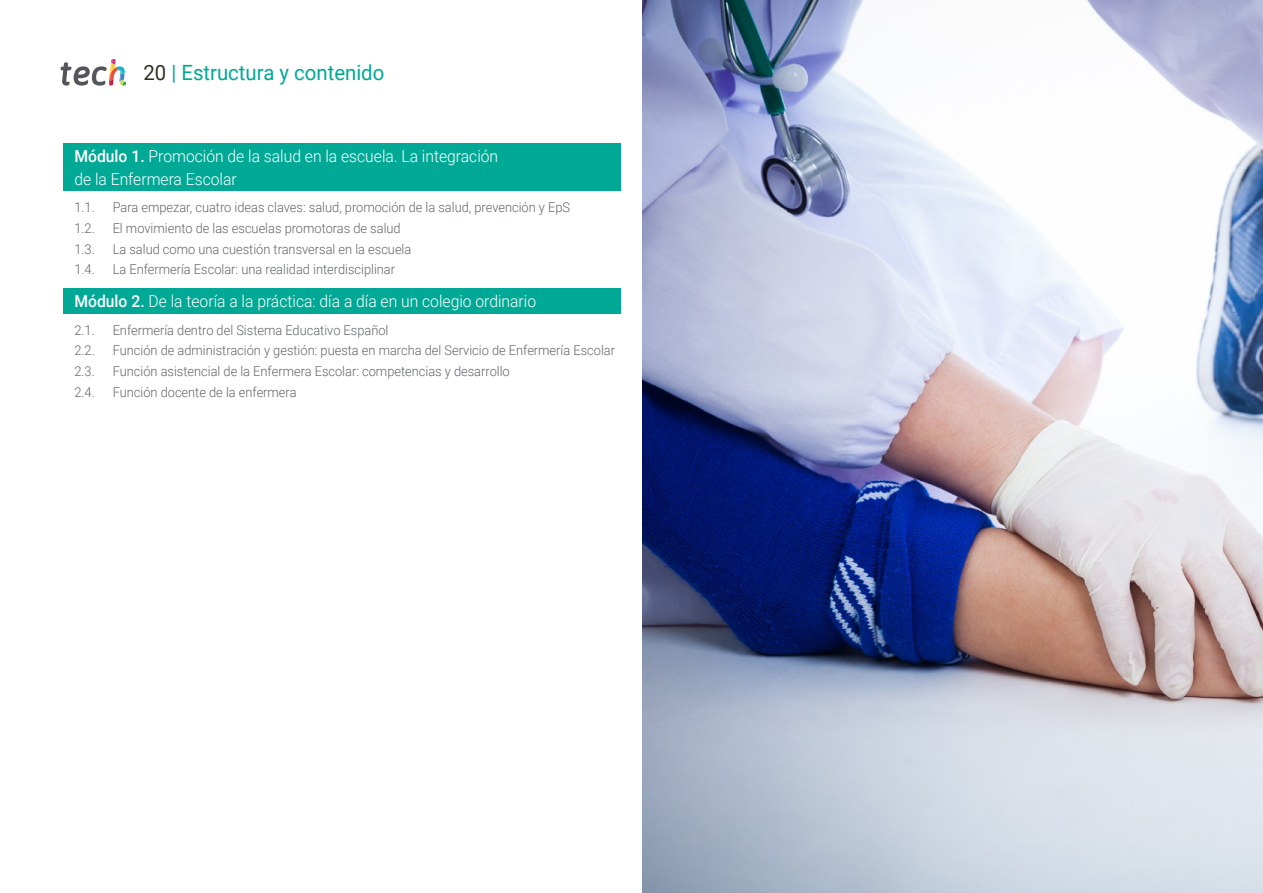
<style>
.page{position:relative;width:1263px;height:893px;background:#fff}
.page>*{position:absolute;margin:0;border:0;box-sizing:border-box;transform-origin:0 0}
.t1{font:21px "Roboto";color:#00a996}
.t2{font:300 16.5px/22.5px "Roboto";color:#fff;scale:.95 1}
.t3{font:300 13.5px "Roboto";color:#61646a;scale:.95 1}
.s1{color:#312e20}
.s2{font-weight:500}
</style>
<div class="page">
<img style="left:642px;top:0;width:621px;height:893px">
<svg style="left:61px;top:59px;width:65px;height:27px"></svg>
<div style="left:63px;top:144px;width:558px;height:47px;background:#00a996"></div>
<div style="left:63px;top:289px;width:558px;height:25px;background:#00a996"></div>
<h1 class="t1" style="left:144px;top:57px;width:242px"><span class="s1">20</span> | Estructura y contenido</h1>
<p class="t2" style="left:74px;top:145px;width:448px"><span class="s2">Módulo 1.</span> Promoción de la salud en la escuela. La integración de la Enfermera Escolar</p>
<p class="t3" style="left:74px;top:198px;width:23px">1.1.</p>
<p class="t3" style="left:113px;top:198px;width:483px">Para empezar, cuatro ideas claves: salud, promoción de la salud, prevención y EpS</p>
<p class="t3" style="left:74px;top:219px;width:23px">1.2.</p>
<p class="t3" style="left:113px;top:219px;width:305px">El movimiento de las escuelas promotoras de salud</p>
<p class="t3" style="left:74px;top:239px;width:23px">1.3.</p>
<p class="t3" style="left:113px;top:239px;width:316px">La salud como una cuestión transversal en la escuela</p>
<p class="t3" style="left:74px;top:260px;width:23px">1.4.</p>
<p class="t3" style="left:113px;top:260px;width:299px">La Enfermería Escolar: una realidad interdisciplinar</p>
<p class="t2" style="left:74px;top:290px;width:487px"><span class="s2">Módulo 2.</span> De la teoría a la práctica: día a día en un colegio ordinario</p>
<p class="t3" style="left:74px;top:320px;width:23px">2.1.</p>
<p class="t3" style="left:113px;top:320px;width:292px">Enfermería dentro del Sistema Educativo Español</p>
<p class="t3" style="left:74px;top:341px;width:23px">2.2.</p>
<p class="t3" style="left:113px;top:341px;width:530px">Función de administración y gestión: puesta en marcha del Servicio de Enfermería Escolar</p>
<p class="t3" style="left:74px;top:362px;width:23px">2.3.</p>
<p class="t3" style="left:113px;top:362px;width:419px">Función asistencial de la Enfermera Escolar: competencias y desarrollo</p>
<p class="t3" style="left:74px;top:383px;width:23px">2.4.</p>
<p class="t3" style="left:113px;top:383px;width:195px">Función docente de la enfermera</p>
</div>
